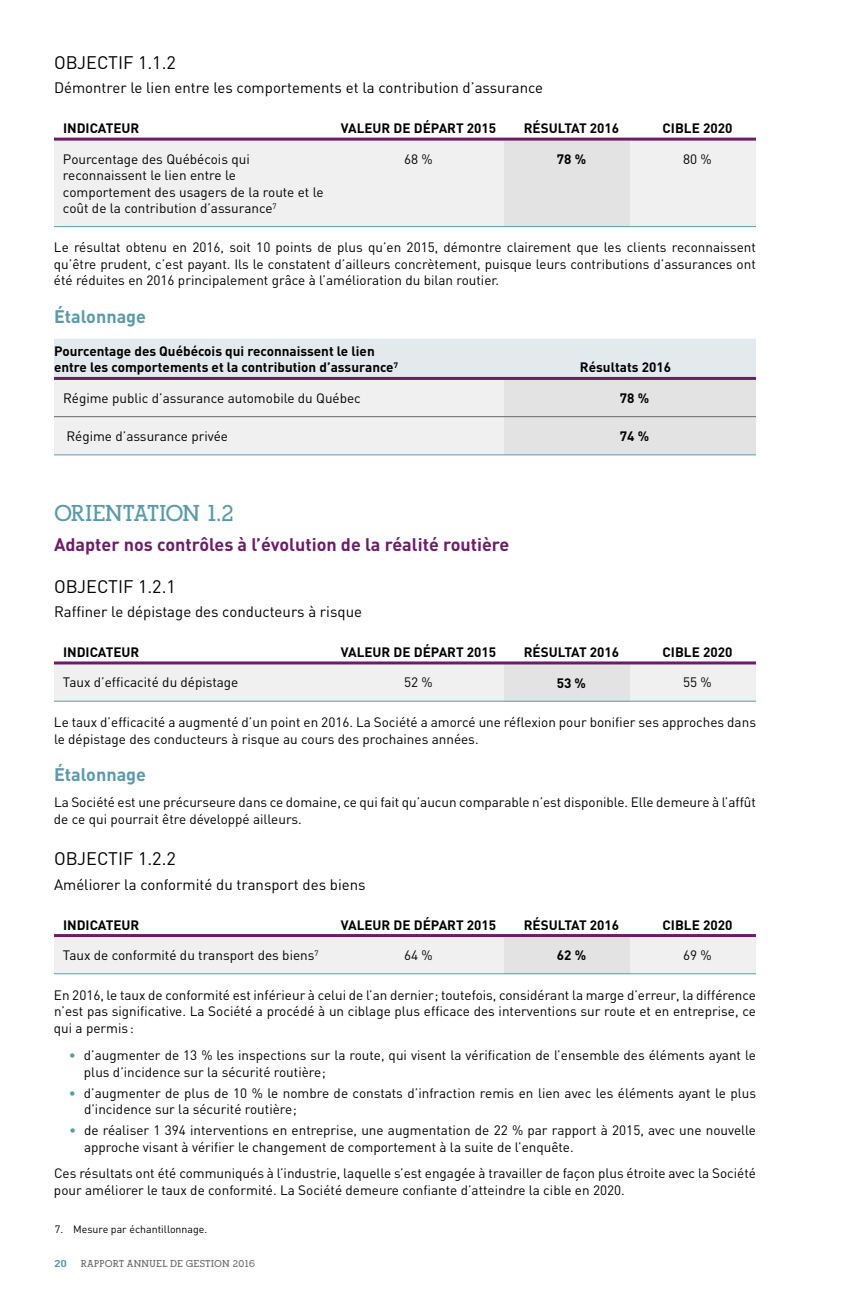
<style>
.page{position:relative;width:864px;height:1296px;background:#fff}
.page>*{position:absolute;margin:0;border:0;box-sizing:border-box;transform-origin:0 0}
.t1{font:700 22.5px "Alexandria";letter-spacing:-.035em;color:#5c9aaa}
.t2{font:700 18px "DIN";color:#6e1c6a}
.t3{font:18px "DIN";color:#000}
.t4{font:700 18px "DIN";color:#5c9aaa}
.t5{font:15px "DIN";color:#000}
.t6{font:13.5px/16.5px "DIN";color:#000}
.t7{font:700 13.5px/16.5px "DIN";color:#000}
.t8{font:10.65px "DIN";color:#000}
.t9{font:700 9.9px "DIN";color:#5c9aaa;scale:1.21 1}
.t10{font:700 9.75px "Alexandria";letter-spacing:.02em;color:#6b6b6a}
.s1{color:#5c9aaa}
</style>
<div class="page">
<div style="left:54px;top:141px;width:702px;height:85px;background:#f0f0f0"></div>
<div style="left:504px;top:139px;width:126px;height:88px;background:#e3e3e3"></div>
<hr style="left:54px;top:138px;width:270px;height:3px;background:#6e1c6a">
<hr style="left:324px;top:138px;width:180px;height:3px;background:#6e1c6a">
<hr style="left:504px;top:138px;width:126px;height:3px;background:#6e1c6a">
<hr style="left:630px;top:138px;width:126px;height:3px;background:#6e1c6a">
<hr style="left:54px;top:226px;width:270px;height:1px;background:#5c9aaa">
<hr style="left:324px;top:226px;width:180px;height:1px;background:#5c9aaa">
<hr style="left:504px;top:226px;width:126px;height:1px;background:#5c9aaa">
<hr style="left:630px;top:226px;width:126px;height:1px;background:#5c9aaa">
<svg style="left:54px;top:339px;width:702px;height:116px"></svg>
<hr style="left:54px;top:377px;width:450px;height:3px;background:#6e1c6a">
<hr style="left:504px;top:377px;width:252px;height:3px;background:#6e1c6a">
<hr style="left:54px;top:416px;width:450px;height:1px;background:#6b6b6a">
<hr style="left:504px;top:416px;width:252px;height:1px;background:#6b6b6a">
<hr style="left:54px;top:455px;width:450px;height:1px;background:#5c9aaa">
<hr style="left:504px;top:455px;width:252px;height:1px;background:#5c9aaa">
<div style="left:54px;top:664px;width:702px;height:37px;background:#f0f0f0"></div>
<div style="left:504px;top:663px;width:126px;height:38px;background:#e3e3e3"></div>
<hr style="left:54px;top:661px;width:270px;height:3px;background:#6e1c6a">
<hr style="left:324px;top:661px;width:180px;height:3px;background:#6e1c6a">
<hr style="left:504px;top:661px;width:126px;height:3px;background:#6e1c6a">
<hr style="left:630px;top:661px;width:126px;height:3px;background:#6e1c6a">
<hr style="left:54px;top:701px;width:270px;height:1px;background:#5c9aaa">
<hr style="left:324px;top:701px;width:180px;height:1px;background:#5c9aaa">
<hr style="left:504px;top:701px;width:126px;height:1px;background:#5c9aaa">
<hr style="left:630px;top:701px;width:126px;height:1px;background:#5c9aaa">
<div style="left:54px;top:937px;width:702px;height:36px;background:#f0f0f0"></div>
<div style="left:504px;top:936px;width:126px;height:38px;background:#e3e3e3"></div>
<hr style="left:54px;top:973px;width:270px;height:1px;background:#5c9aaa">
<hr style="left:324px;top:973px;width:180px;height:1px;background:#5c9aaa">
<hr style="left:504px;top:973px;width:126px;height:1px;background:#5c9aaa">
<hr style="left:630px;top:973px;width:126px;height:1px;background:#5c9aaa">
<hr style="left:54px;top:934px;width:270px;height:3px;background:#6e1c6a">
<hr style="left:324px;top:934px;width:180px;height:3px;background:#6e1c6a">
<hr style="left:504px;top:934px;width:126px;height:3px;background:#6e1c6a">
<hr style="left:630px;top:934px;width:126px;height:3px;background:#6e1c6a">
<h2 class="t3" style="left:54px;top:51px;width:123px">OBJECTIF 1.1.2</h2>
<p class="t5" style="left:54px;top:79px;width:491px">Démontrer le lien entre les comportements et la contribution d’assurance</p>
<p class="t7" style="left:63px;top:119px;width:78px">INDICATEUR</p>
<p class="t7" style="left:341px;top:119px;width:157px">VALEUR DE DÉPART 2015</p>
<p class="t7" style="left:524px;top:119px;width:97px">RÉSULTAT 2016</p>
<p class="t7" style="left:663px;top:119px;width:71px">CIBLE 2020</p>
<p class="t6" style="left:63px;top:150px;width:262px">Pourcentage des Québécois qui reconnaissent le lien entre le comportement des usagers de la route et le coût de la contribution d’assurance<sup>7</sup></p>
<p class="t6" style="left:404px;top:150px;width:30px">68 %</p>
<p class="t7" style="left:557px;top:150px;width:31px">78 %</p>
<p class="t6" style="left:683px;top:150px;width:30px">80 %</p>
<p class="t6" style="left:54px;top:239px;width:704px;text-align:justify">Le résultat obtenu en 2016, soit 10 points de plus qu’en 2015, démontre clairement que les clients reconnaissent qu’être prudent, c’est payant. Ils le constatent d’ailleurs concrètement, puisque leurs contributions d’assurances ont été réduites en 2016 principalement grâce à l’amélioration du bilan routier.</p>
<h2 class="t4" style="left:54px;top:305px;width:94px">Étalonnage</h2>
<p class="t7" style="left:54px;top:342px;width:346px">Pourcentage des Québécois qui reconnaissent le lien entre les comportements et la contribution d’assurance<sup>7</sup></p>
<p class="t7" style="left:580px;top:359px;width:93px">Résultats 2016</p>
<p class="t6" style="left:63px;top:390px;width:299px">Régime public d’assurance automobile du Québec</p>
<p class="t7" style="left:620px;top:389px;width:31px">78 %</p>
<p class="t6" style="left:66px;top:428px;width:163px">Régime d’assurance privée</p>
<p class="t7" style="left:620px;top:428px;width:31px">74 %</p>
<h1 class="t1" style="left:54px;top:501px;width:182px">ORIENTATION 1.2</h1>
<h2 class="t2" style="left:54px;top:533px;width:457px">Adapter nos contrôles à l’évolution de la réalité routière</h2>
<h2 class="t3" style="left:54px;top:575px;width:123px">OBJECTIF 1.2.1</h2>
<p class="t5" style="left:54px;top:602px;width:310px">Raffiner le dépistage des conducteurs à risque</p>
<p class="t7" style="left:63px;top:643px;width:78px">INDICATEUR</p>
<p class="t7" style="left:341px;top:643px;width:157px">VALEUR DE DÉPART 2015</p>
<p class="t7" style="left:524px;top:643px;width:97px">RÉSULTAT 2016</p>
<p class="t7" style="left:663px;top:643px;width:71px">CIBLE 2020</p>
<p class="t6" style="left:63px;top:674px;width:177px">Taux d’efficacité du dépistage</p>
<p class="t6" style="left:404px;top:674px;width:30px">52 %</p>
<p class="t7" style="left:557px;top:674px;width:31px">53 %</p>
<p class="t6" style="left:683px;top:674px;width:30px">55 %</p>
<p class="t6" style="left:54px;top:714px;width:704px">Le taux d’efficacité a augmenté d’un point en 2016. La Société a amorcé une réflexion pour bonifier ses approches dans le dépistage des conducteurs à risque au cours des prochaines années.</p>
<h2 class="t4" style="left:54px;top:763px;width:94px">Étalonnage</h2>
<p class="t6" style="left:54px;top:794px;width:704px">La Société est une précurseure dans ce domaine, ce qui fait qu’aucun comparable n’est disponible. Elle demeure à l’affût de ce qui pourrait être développé ailleurs.</p>
<h2 class="t3" style="left:54px;top:847px;width:123px">OBJECTIF 1.2.2</h2>
<p class="t5" style="left:54px;top:875px;width:313px">Améliorer la conformité du transport des biens</p>
<p class="t7" style="left:63px;top:916px;width:78px">INDICATEUR</p>
<p class="t7" style="left:341px;top:916px;width:157px">VALEUR DE DÉPART 2015</p>
<p class="t7" style="left:524px;top:916px;width:97px">RÉSULTAT 2016</p>
<p class="t7" style="left:663px;top:916px;width:71px">CIBLE 2020</p>
<p class="t6" style="left:63px;top:947px;width:257px">Taux de conformité du transport des biens<sup>7</sup></p>
<p class="t6" style="left:404px;top:947px;width:30px">64 %</p>
<p class="t7" style="left:557px;top:947px;width:31px">62 %</p>
<p class="t6" style="left:683px;top:947px;width:30px">69 %</p>
<p class="t6" style="left:54px;top:986px;width:704px;text-align:justify">En 2016, le taux de conformité est inférieur à celui de l’an dernier; toutefois, considérant la marge d’erreur, la différence n’est pas significative. La Société a procédé à un ciblage plus efficace des interventions sur route et en entreprise, ce qui a permis :</p>
<p class="t6" style="left:84px;top:1047px;width:674px;text-indent:-15px"><span class="s1">•</span> d’augmenter de 13 % les inspections sur la route, qui visent la vérification de l’ensemble des éléments ayant le plus d’incidence sur la sécurité routière;</p>
<p class="t6" style="left:84px;top:1085px;width:674px;text-indent:-15px"><span class="s1">•</span> d’augmenter de plus de 10 % le nombre de constats d’infraction remis en lien avec les éléments ayant le plus d’incidence sur la sécurité routière;</p>
<p class="t6" style="left:84px;top:1122px;width:674px;text-indent:-15px"><span class="s1">•</span> de réaliser 1 394 interventions en entreprise, une augmentation de 22 % par rapport à 2015, avec une nouvelle approche visant à vérifier le changement de comportement à la suite de l’enquête.</p>
<p class="t6" style="left:54px;top:1165px;width:704px">Ces résultats ont été communiqués à l’industrie, laquelle s’est engagée à travailler de façon plus étroite avec la Société pour améliorer le taux de conformité. La Société demeure confiante d’atteindre la cible en 2020.</p>
<p class="t8" style="left:55px;top:1223px;width:154px">7. Mesure par échantillonnage.</p>
<p class="t9" style="left:54px;top:1257px;width:12px">20</p>
<p class="t10" style="left:81px;top:1258px;width:176px">RAPPORT ANNUEL DE GESTION 2016</p>
</div>
